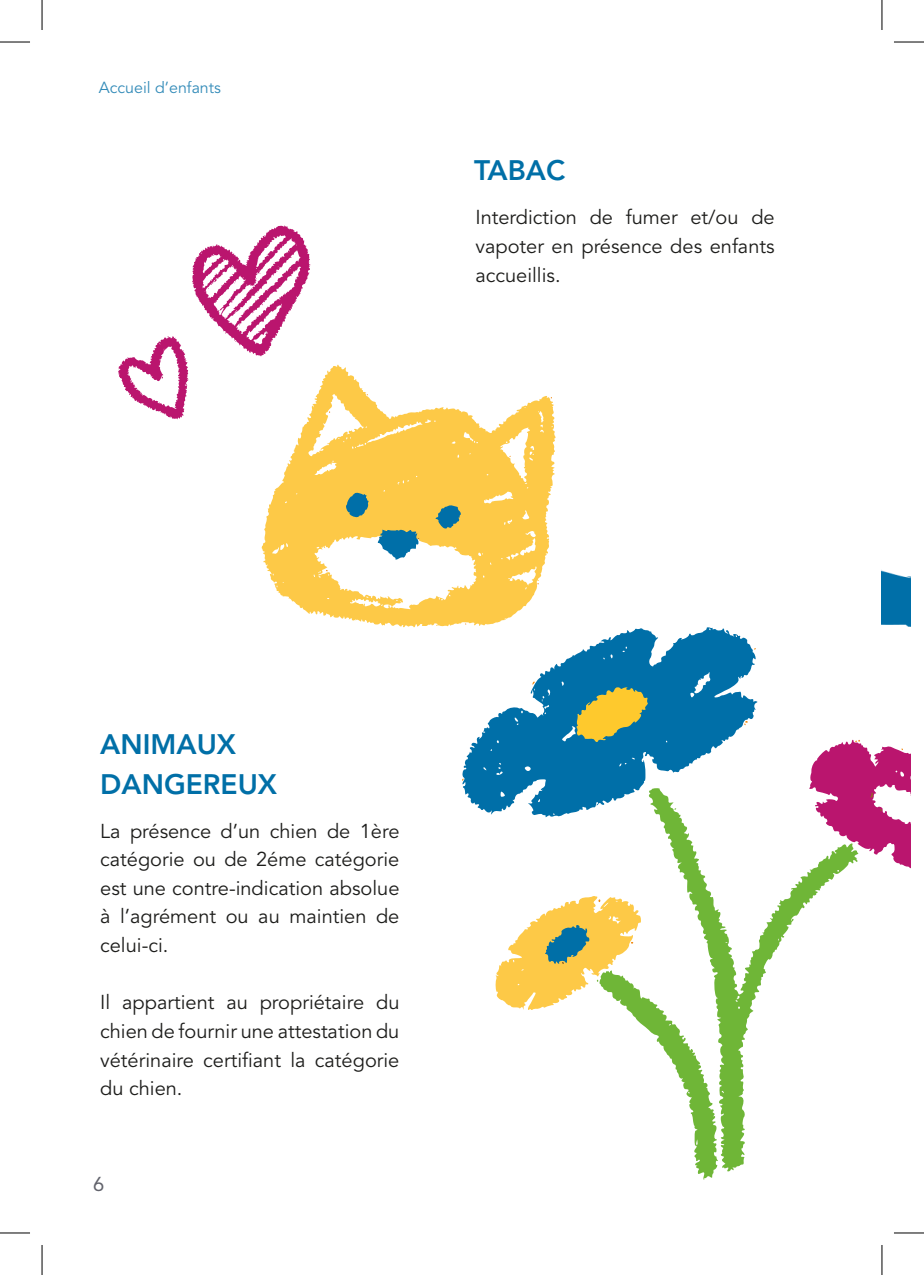
<style>
.page{position:relative;width:924px;height:1275px;background:#fff}
.page>*{position:absolute;margin:0;border:0;box-sizing:border-box;transform-origin:0 0}
.t1{font:800 28px/40px "Avenir LT Std";color:#006fa7}
.t2{font:20px/28.6px "Avenir LT Std";color:#1d1d1b;text-align:justify}
.t3{font:20px "Avenir LT Std";color:#62636c}
.t4{font:16px "Avenir LT Std";color:#006fa7}
</style>
<div class="page">
<img style="left:881px;top:570px;width:28px;height:57px">
<svg style="left:462px;top:627px;width:295px;height:190px;fill:#006fa8"></svg>
<svg style="left:531px;top:681px;width:4px;height:4px"></svg>
<svg style="left:743px;top:721px;width:4px;height:4px"></svg>
<svg style="left:648px;top:788px;width:181px;height:383px"></svg>
<svg style="left:576px;top:687px;width:72px;height:55px;background:#9ca65c"></svg>
<svg style="left:808px;top:740px;width:101px;height:141px"></svg>
<svg style="left:495px;top:896px;width:223px;height:284px"></svg>
<svg style="left:261px;top:364px;width:294px;height:264px;fill:#fdc947"></svg>
<svg style="left:435px;top:505px;width:26px;height:24px"></svg>
<svg style="left:345px;top:492px;width:23px;height:26px"></svg>
<svg style="left:377px;top:529px;width:42px;height:31px"></svg>
<svg style="left:118px;top:225px;width:192px;height:195px"></svg>
<hr style="left:0;top:42px;width:30px;height:1px;background:#000">
<hr style="left:893px;top:42px;width:30px;height:1px;background:#000">
<hr style="left:0;top:1232px;width:30px;height:1px;background:#000">
<hr style="left:893px;top:1232px;width:30px;height:1px;background:#000">
<hr style="left:42px;top:0;width:1px;height:30px;background:#000">
<hr style="left:42px;top:1245px;width:1px;height:30px;background:#000">
<hr style="left:881px;top:0;width:1px;height:30px;background:#000">
<hr style="left:881px;top:1245px;width:1px;height:30px;background:#000">
<p class="t4" style="left:99px;top:79px;width:124px">Accueil d’enfants</p>
<h1 class="t1" style="left:474px;top:150px;width:93px">TABAC</h1>
<p class="t2" style="left:475px;top:204px;width:300px">Interdiction de fumer et/ou de vapoter en présence des enfants accueillis.</p>
<h1 class="t1" style="left:100px;top:724px;width:178px">ANIMAUX<br>DANGEREUX</h1>
<p class="t2" style="left:100px;top:817px;width:300px">La présence d’un chien de 1ère catégorie ou de 2éme catégorie est une contre-indication absolue à l’agrément ou au maintien de celui-ci.</p>
<p class="t2" style="left:100px;top:988px;width:300px">Il appartient au propriétaire du chien de fournir une attestation du vétérinaire certifiant la catégorie du chien.</p>
<p class="t3" style="left:93px;top:1172px;width:13px">6</p>
</div>
